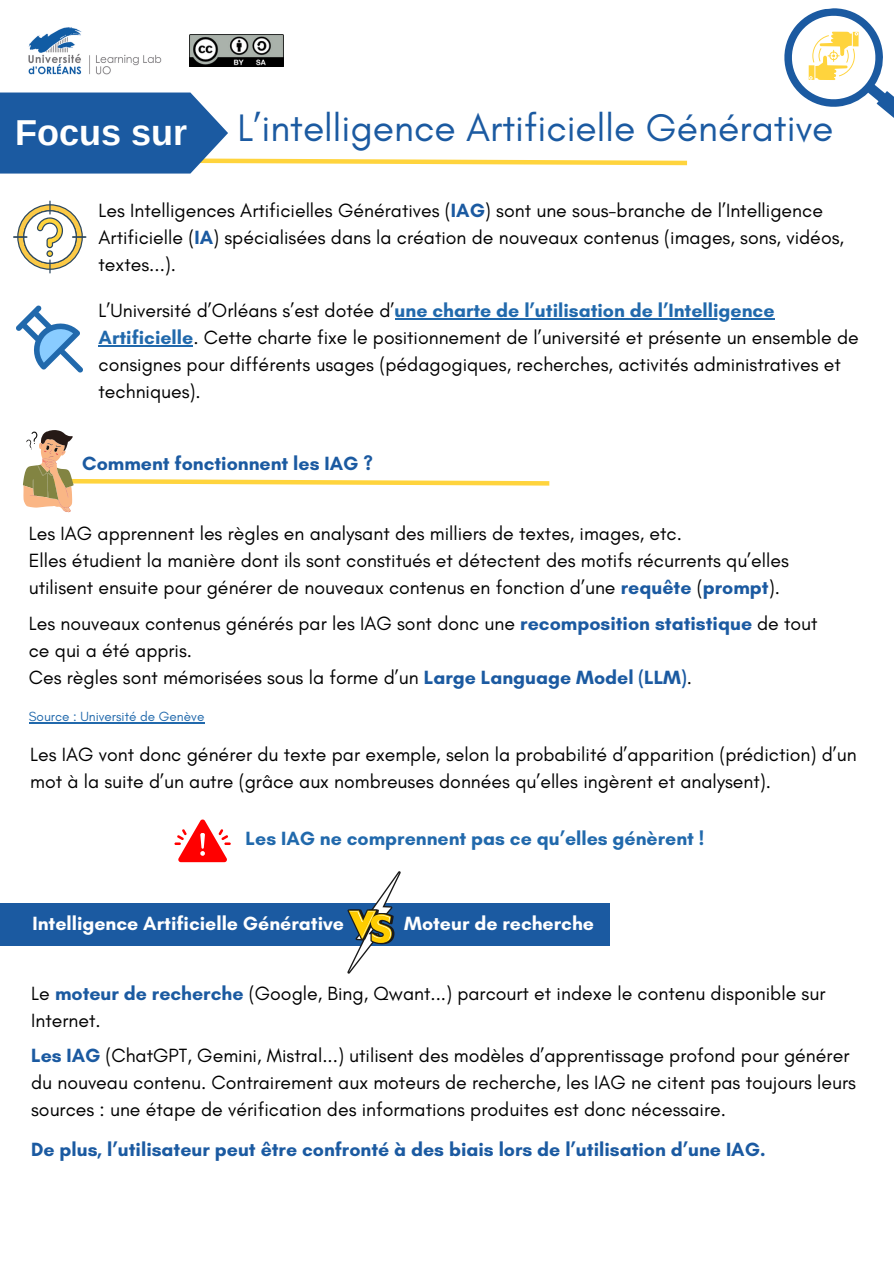
<style>
.page{position:relative;width:894px;height:1264px;background:#fff}
.page>*{position:absolute;margin:0;border:0;box-sizing:border-box;transform-origin:0 0}
.t1{font:39px "Glacial Indifference";color:#1b5aa1}
.t2{font:700 36px "Arimo";color:#fff}
.t3{font:19.5px/27px "Glacial Indifference";color:#000}
.t4{font:700 19.5px "Glacial Indifference";color:#2169ac}
.t5{font:700 19.5px "Glacial Indifference";color:#1b5aa1}
.t6{font:700 19.5px "Glacial Indifference";color:#fff}
.t7{font:13.5px "Glacial Indifference";color:#2169ac}
.s1{font-weight:700;color:#1b5aa1}
.s2{font-weight:400;color:#000}
.s3{font-weight:700;color:#2169ac}
</style>
<div class="page">
<svg style="left:0;top:92px;width:688px;height:81px"></svg>
<svg style="left:784px;top:8px;width:109px;height:109px"></svg>
<img style="left:190px;top:34px;width:93px;height:33px">
<img style="left:28px;top:27px;width:134px;height:48px">
<svg style="left:13px;top:201px;width:73px;height:72px"></svg>
<svg style="left:16px;top:305px;width:67px;height:68px"></svg>
<hr style="left:394px;top:318px;width:380px;height:2px;background:#2169ac">
<hr style="left:98px;top:345px;width:95px;height:2px;background:#2169ac">
<div style="left:0;top:903px;width:609px;height:43px;background:#1b5aa1"></div>
<svg style="left:347px;top:871px;width:54px;height:102px"></svg>
<svg style="left:23px;top:430px;width:527px;height:82px"></svg>
<svg style="left:174px;top:819px;width:57px;height:43px"></svg>
<hr style="left:29px;top:722px;width:175px;height:1px;background:#2169ac">
<p class="t2" style="left:15px;top:113px;width:173px">Focus sur</p>
<p class="t1" style="left:237px;top:104px;width:597px">L’intelligence Artificielle Générative</p>
<p class="t3" style="left:98px;top:196px;width:746px">Les Intelligences Artificielles Génératives (<span class="s1">IAG</span>) sont une sous-branche de l’Intelligence<br>Artificielle (<span class="s1">IA</span>) spécialisées dans la création de nouveaux contenus (images, sons, vidéos, textes...).</p>
<p class="t4" style="left:98px;top:299px;width:677px"><span class="s2">L’Université d’Orléans s’est dotée d’</span>une charte de l’utilisation de l’Intelligence</p>
<h1 class="t3" style="left:98px;top:324px;width:761px"><span class="s3">Artificielle</span>. Cette charte fixe le positionnement de l’université et présente un ensemble de consignes pour différents usages (pédagogiques, recherches, activités administratives et techniques).</h1>
<h4 class="t5" style="left:82px;top:451px;width:292px">Comment fonctionnent les IAG ?</h4>
<p class="t3" style="left:29px;top:520px;width:761px">Les IAG apprennent les règles en analysant des milliers de textes, images, etc.<br>Elles étudient la manière dont ils sont constitués et détectent des motifs récurrents qu’elles utilisent ensuite pour générer de nouveaux contenus en fonction d’une <span class="s1">requête</span> (<span class="s1">prompt</span>).</p>
<h3 class="t3" style="left:29px;top:609px;width:790px">Les nouveaux contenus générés par les IAG sont donc une <span class="s1">recomposition statistique</span> de tout ce qui a été appris.<br>Ces règles sont mémorisées sous la forme d’un <span class="s1">Large Language Model (LLM)</span>.</h3>
<h4 class="t7" style="left:29px;top:708px;width:177px">Source : Université de Genève</h4>
<p class="t3" style="left:30px;top:740px;width:828px">Les IAG vont donc générer du texte par exemple, selon la probabilité d’apparition (prédiction) d’un mot à la suite d’un autre (grâce aux nombreuses données qu’elles ingèrent et analysent).</p>
<h4 class="t4" style="left:245px;top:826px;width:460px">Les IAG ne comprennent pas ce qu’elles génèrent !</h4>
<h2 class="t6" style="left:32px;top:911px;width:313px">Intelligence Artificielle Générative</h2>
<p class="t6" style="left:404px;top:911px;width:191px">Moteur de recherche</p>
<p class="t3" style="left:31px;top:979px;width:795px">Le <span class="s1">moteur de recherche</span> (Google, Bing, Qwant...) parcourt et indexe le contenu disponible sur<br>Internet.</p>
<h4 class="t3" style="left:31px;top:1042px;width:826px"><span class="s1">Les IAG</span> (ChatGPT, Gemini, Mistral...) utilisent des modèles d’apprentissage profond pour générer du nouveau contenu. Contrairement aux moteurs de recherche, les IAG ne citent pas toujours leurs sources : une étape de vérification des informations produites est donc nécessaire.</h4>
<p class="t5" style="left:31px;top:1137px;width:735px">De plus, l’utilisateur peut être confronté à des biais lors de l’utilisation d’une IAG.</p>
</div>
